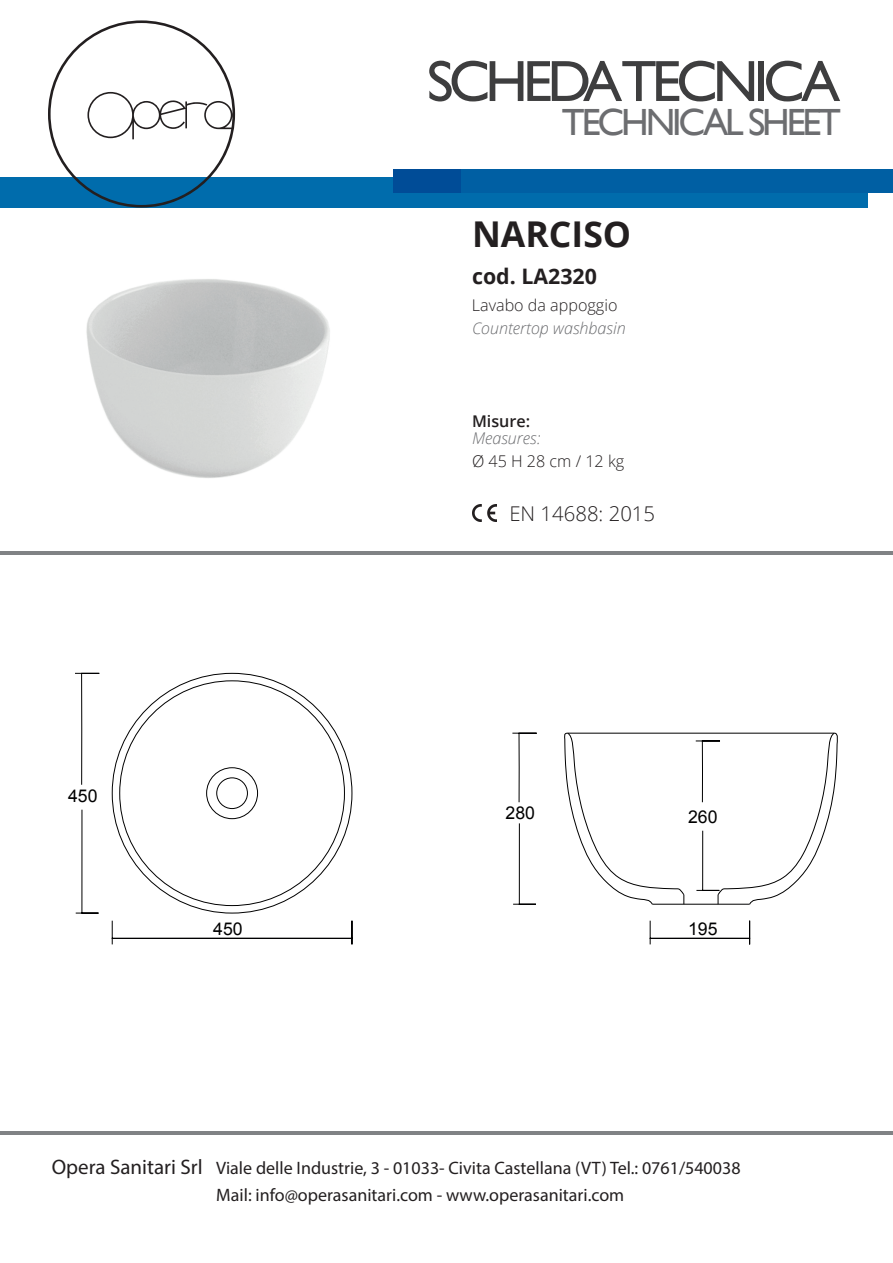
<style>
.page{position:relative;width:893px;height:1263px;background:#fff}
.page>*{position:absolute;margin:0;border:0;box-sizing:border-box;transform-origin:0 0}
.t1{font:58.35px "Gill Sans";letter-spacing:-.085em;color:#3e3e3f}
.t2{font:37.95px "Gill Sans";letter-spacing:-.085em;color:#6c6d70}
.t3{font:700 35.55px "Open Sans";color:#231f20}
.t4{font:700 21.3px "Open Sans";color:#231f20}
.t5{font:21px "Myriad Pro";color:#231f20}
.t6{font:300 20.4px "Open Sans";color:#231f20}
.t7{font:18px/27px "Myriad Pro";color:#231f20}
.t8{font:17.7px "Arial";color:#000001}
.t9{font:300 16.2px "Open Sans";color:#231f20}
.t10{font:italic 300 16.2px "Open Sans";color:#6c6d70}
.t11{font:600 16.2px "Open Sans";color:#231f20}
</style>
<div class="page">
<div style="left:0;top:177px;width:868px;height:31px;background:#006cac"></div>
<div style="left:393px;top:169px;width:500px;height:24px;background:#005fa3"></div>
<div style="left:393px;top:169px;width:67px;height:24px;background:#004c97"></div>
<hr style="left:0;top:1131px;width:893px;height:3px;background:#808285">
<hr style="left:0;top:551px;width:893px;height:3px;background:#808285">
<svg style="left:48px;top:20px;width:187px;height:188px"></svg>
<svg style="left:75px;top:673px;width:25px;height:112px"></svg>
<svg style="left:75px;top:809px;width:24px;height:104px"></svg>
<svg style="left:112px;top:920px;width:240px;height:25px"></svg>
<div style="left:206px;top:767px;width:52px;height:52px;border:1px solid #000001;border-radius:50%"></div>
<div style="left:217px;top:778px;width:31px;height:31px;border:1px solid #000001;border-radius:50%"></div>
<svg style="left:512px;top:733px;width:25px;height:70px"></svg>
<svg style="left:513px;top:823px;width:23px;height:81px"></svg>
<hr style="left:567px;top:733px;width:267px;height:1px;background:#000001">
<hr style="left:652px;top:904px;width:98px;height:1px;background:#000001">
<svg style="left:564px;top:732px;width:121px;height:173px"></svg>
<svg style="left:650px;top:920px;width:100px;height:25px"></svg>
<svg style="left:695px;top:732px;width:143px;height:173px"></svg>
<img style="left:86px;top:279px;width:244px;height:199px">
<div style="left:606px;top:909px;width:102px;height:102px;border:8px solid #231f20;border-radius:50%"></div>
<div style="left:612px;top:942px;width:92px;height:14px;background:#fff"></div>
<img style="left:472px;top:504px;width:24px;height:18px">
<h1 class="t1" style="left:427px;top:47px;width:415px">SCHEDA TECNICA</h1>
<h2 class="t2" style="left:562px;top:100px;width:281px">TECHNICAL SHEET</h2>
<h3 class="t3" style="left:472px;top:209px;width:161px">NARCISO</h3>
<p class="t4" style="left:472px;top:261px;width:126px">cod. LA2320</p>
<p class="t9" style="left:472px;top:294px;width:147px">Lavabo da appoggio</p>
<p class="t10" style="left:472px;top:316px;width:155px">Countertop washbasin</p>
<p class="t11" style="left:472px;top:410px;width:60px">Misure:</p>
<p class="t10" style="left:472px;top:427px;width:70px">Measures:</p>
<p class="t9" style="left:472px;top:450px;width:154px">Ø 45 H 28 cm / 12 kg</p>
<p class="t6" style="left:509px;top:499px;width:147px">EN 14688: 2015</p>
<p class="t8" style="left:68px;top:784px;width:31px">450</p>
<p class="t8" style="left:213px;top:917px;width:31px">450</p>
<p class="t8" style="left:505px;top:801px;width:31px">280</p>
<p class="t8" style="left:688px;top:805px;width:31px">260</p>
<p class="t8" style="left:688px;top:917px;width:31px">195</p>
<p class="t5" style="left:52px;top:1154px;width:153px">Opera Sanitari Srl</p>
<p class="t7" style="left:216px;top:1154px;width:526px">Viale delle Industrie, 3 - 01033- Civita Castellana (VT) Tel.: 0761/540038<br>Mail: info@operasanitari.com - www.operasanitari.com</p>
</div>
